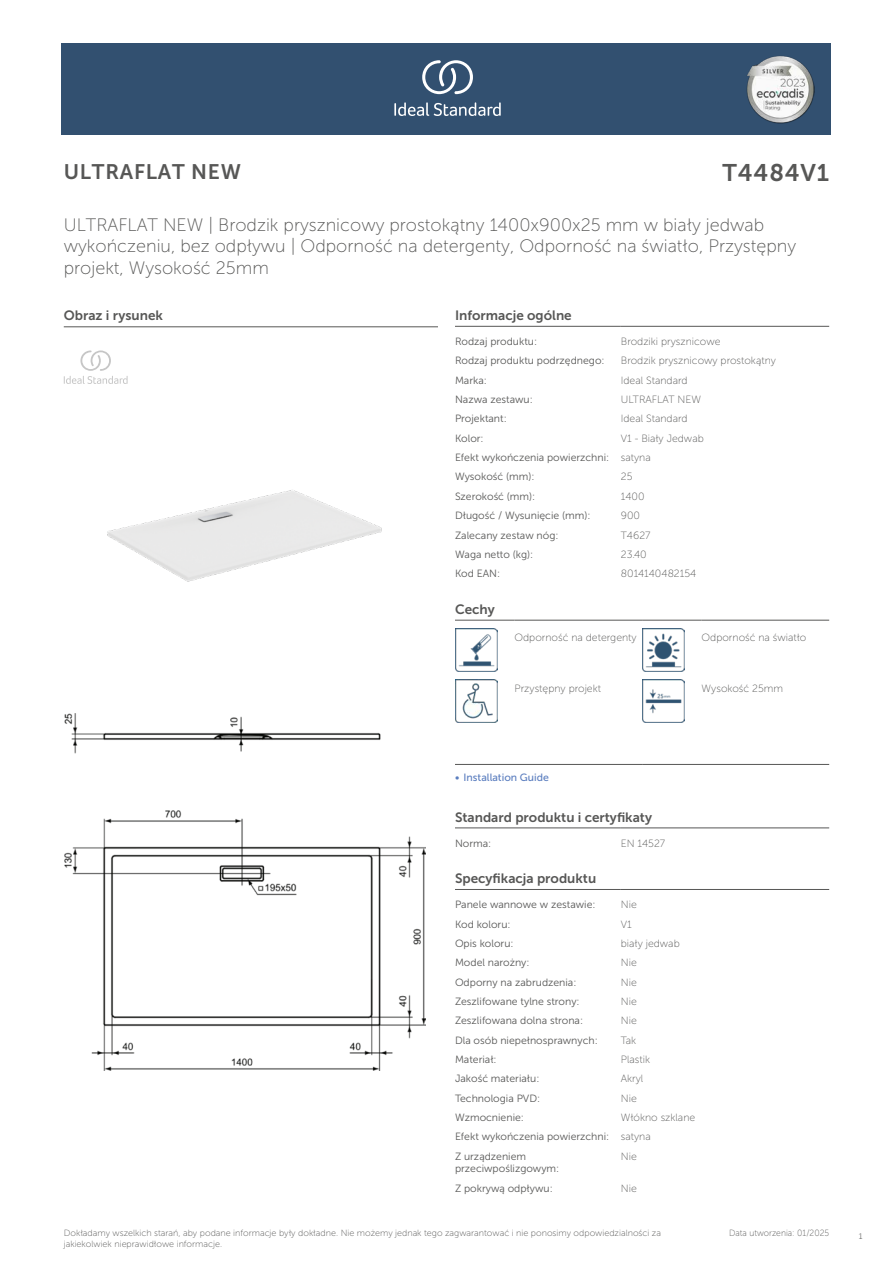
<style>
.page{position:relative;width:893px;height:1263px;background:#fff}
.page>*{position:absolute;margin:0;border:0;box-sizing:border-box;transform-origin:0 0}
.t1{font:24px "Museo Sans 700";letter-spacing:.035em;color:#575756}
.t2{font:21px "Museo Sans 700";letter-spacing:.035em;color:#575756}
.t3{font:18px/21.6px "Museo Sans 100";color:#575756}
.t4{font:13.5px "Museo Sans 700";color:#575756}
.t5{font:10.5px/19.4px "Museo Sans 300";color:#575756}
.t6{font:10.5px "Museo Sans 100";color:#575756}
.t7{font:10.5px "Museo Sans 500";color:#5b7ebf}
.t8{font:9px/10.8px "Museo Sans 100";color:#575756}
.t9{font:9px "Museo Sans 100";color:#575756;scale:.95 1}
.t10{font:300 9px "Calibri";color:#575756;scale:.95 1}
.s1{font-family:"Museo Sans 100"}
</style>
<div class="page">
<div style="left:62px;top:43px;width:769px;height:91px;background:#325070"></div>
<hr style="left:455px;top:326px;width:166px;height:1px;background:#575756">
<hr style="left:621px;top:326px;width:208px;height:1px;background:#575756">
<hr style="left:455px;top:620px;width:59px;height:1px;background:#575756">
<hr style="left:514px;top:620px;width:128px;height:1px;background:#575756">
<hr style="left:642px;top:620px;width:60px;height:1px;background:#575756">
<hr style="left:702px;top:620px;width:127px;height:1px;background:#575756">
<img style="left:455px;top:629px;width:42px;height:42px">
<img style="left:642px;top:629px;width:43px;height:42px">
<img style="left:455px;top:680px;width:42px;height:42px">
<img style="left:642px;top:680px;width:43px;height:42px">
<hr style="left:455px;top:764px;width:187px;height:1px;background:#575756">
<hr style="left:642px;top:764px;width:187px;height:1px;background:#575756">
<hr style="left:455px;top:828px;width:166px;height:1px;background:#575756">
<hr style="left:621px;top:828px;width:208px;height:1px;background:#575756">
<hr style="left:455px;top:889px;width:166px;height:1px;background:#575756">
<hr style="left:621px;top:889px;width:208px;height:1px;background:#575756">
<img style="left:64px;top:714px;width:361px;height:356px">
<hr style="left:64px;top:327px;width:374px;height:1px;background:#575756">
<svg style="left:64px;top:350px;width:64px;height:34px"></svg>
<img style="left:107px;top:490px;width:275px;height:92px">
<svg style="left:394px;top:102px;width:107px;height:14px"></svg>
<svg style="left:422px;top:60px;width:51px;height:34px"></svg>
<img style="left:746px;top:56px;width:68px;height:67px">
<h2 class="t2" style="left:64px;top:160px;width:179px">ULTRAFLAT NEW</h2>
<h1 class="t1" style="left:723px;top:160px;width:108px">T4484V1</h1>
<h3 class="t3" style="left:64px;top:214px;width:734px">ULTRAFLAT NEW | Brodzik prysznicowy prostokątny 1400x900x25 mm w biały jedwab wykończeniu, bez odpływu | Odporność na detergenty, Odporność na światło, Przystępny projekt, Wysokość 25mm</h3>
<p class="t4" style="left:64px;top:308px;width:101px">Obraz i rysunek</p>
<p class="t4" style="left:455px;top:308px;width:118px">Informacje ogólne</p>
<p class="t5" style="left:455px;top:332px;width:84px">Rodzaj produktu:</p>
<p class="t6" style="left:621px;top:336px;width:101px">Brodziki prysznicowe</p>
<p class="t5" style="left:455px;top:351px;width:151px">Rodzaj produktu podrzędnego:</p>
<p class="t6" style="left:621px;top:355px;width:157px">Brodzik prysznicowy prostokątny</p>
<p class="t5" style="left:455px;top:370px;width:33px">Marka:</p>
<p class="t6" style="left:621px;top:374px;width:68px">Ideal Standard</p>
<p class="t5" style="left:455px;top:390px;width:79px">Nazwa zestawu:</p>
<p class="t6" style="left:621px;top:394px;width:82px">ULTRAFLAT NEW</p>
<p class="t5" style="left:455px;top:409px;width:53px">Projektant:</p>
<p class="t6" style="left:621px;top:413px;width:68px">Ideal Standard</p>
<p class="t5" style="left:455px;top:429px;width:30px">Kolor:</p>
<p class="t6" style="left:621px;top:433px;width:84px">V1 - Biały Jedwab</p>
<p class="t5" style="left:455px;top:448px;width:197px">Efekt wykończenia powierzchni: <span class="s1">satyna<br></span>Wysokość (mm):</p>
<p class="t6" style="left:621px;top:471px;width:13px">25</p>
<p class="t5" style="left:455px;top:487px;width:82px">Szerokość (mm):</p>
<p class="t6" style="left:621px;top:491px;width:25px">1400</p>
<p class="t5" style="left:455px;top:506px;width:137px">Długość / Wysunięcie (mm):</p>
<p class="t6" style="left:621px;top:510px;width:21px">900</p>
<p class="t5" style="left:455px;top:525px;width:105px">Zalecany zestaw nóg:</p>
<p class="t6" style="left:621px;top:529px;width:31px">T4627</p>
<p class="t5" style="left:455px;top:545px;width:80px">Waga netto (kg):</p>
<p class="t6" style="left:621px;top:549px;width:27px">23.40</p>
<p class="t5" style="left:455px;top:564px;width:47px">Kod EAN:</p>
<p class="t6" style="left:621px;top:568px;width:77px">8014140482154</p>
<p class="t4" style="left:455px;top:602px;width:41px">Cechy</p>
<p class="t6" style="left:514px;top:632px;width:124px">Odporność na detergenty</p>
<p class="t6" style="left:702px;top:632px;width:106px">Odporność na światło</p>
<p class="t6" style="left:514px;top:683px;width:88px">Przystępny projekt</p>
<p class="t6" style="left:702px;top:683px;width:83px">Wysokość 25mm</p>
<p class="t7" style="left:455px;top:772px;width:95px">• Installation Guide</p>
<p class="t4" style="left:455px;top:809px;width:199px">Standard produktu i certyfikaty</p>
<p class="t5" style="left:455px;top:833px;width:38px">Norma:</p>
<p class="t6" style="left:621px;top:837px;width:46px">EN 14527</p>
<p class="t4" style="left:455px;top:871px;width:143px">Specyfikacja produktu</p>
<p class="t5" style="left:455px;top:895px;width:142px">Panele wannowe w zestawie:</p>
<p class="t6" style="left:621px;top:899px;width:17px">Nie</p>
<p class="t5" style="left:455px;top:914px;width:57px">Kod koloru:</p>
<p class="t6" style="left:621px;top:918px;width:12px">V1</p>
<p class="t5" style="left:455px;top:934px;width:60px">Opis koloru:</p>
<p class="t6" style="left:621px;top:938px;width:60px">biały jedwab</p>
<p class="t5" style="left:455px;top:953px;width:76px">Model narożny:</p>
<p class="t6" style="left:621px;top:957px;width:17px">Nie</p>
<p class="t5" style="left:455px;top:972px;width:123px">Odporny na zabrudzenia:</p>
<p class="t6" style="left:621px;top:976px;width:17px">Nie</p>
<p class="t5" style="left:455px;top:992px;width:126px">Zeszlifowane tylne strony:</p>
<p class="t6" style="left:621px;top:996px;width:17px">Nie</p>
<p class="t5" style="left:455px;top:1011px;width:130px">Zeszlifowana dolna strona:</p>
<p class="t6" style="left:621px;top:1015px;width:17px">Nie</p>
<p class="t5" style="left:455px;top:1030px;width:144px">Dla osób niepełnosprawnych:</p>
<p class="t6" style="left:621px;top:1034px;width:17px">Tak</p>
<p class="t5" style="left:455px;top:1050px;width:43px">Materiał:</p>
<p class="t6" style="left:621px;top:1054px;width:31px">Plastik</p>
<p class="t5" style="left:455px;top:1069px;width:86px">Jakość materiału:</p>
<p class="t6" style="left:621px;top:1073px;width:24px">Akryl</p>
<p class="t5" style="left:455px;top:1088px;width:87px">Technologia PVD:</p>
<p class="t6" style="left:621px;top:1092px;width:17px">Nie</p>
<p class="t5" style="left:455px;top:1108px;width:71px">Wzmocnienie:</p>
<p class="t6" style="left:621px;top:1112px;width:76px">Włókno szklane</p>
<p class="t5" style="left:455px;top:1127px;width:197px">Efekt wykończenia powierzchni: <span class="s1">satyna<br></span>Z urządzeniem</p>
<p class="t5" style="left:455px;top:1159px;width:106px">przeciwpoślizgowym:</p>
<p class="t6" style="left:621px;top:1150px;width:17px">Nie</p>
<p class="t5" style="left:455px;top:1178px;width:99px">Z pokrywą odpływu:</p>
<p class="t6" style="left:621px;top:1182px;width:17px">Nie</p>
<p class="t8" style="left:64px;top:1227px;width:599px">Dokładamy wszelkich starań, aby podane informacje były dokładne. Nie możemy jednak tego zagwarantować i nie ponosimy odpowiedzialności za jakiekolwiek nieprawidłowe informacje.</p>
<p class="t9" style="left:729px;top:1228px;width:107px">Data utworzenia: 01/2025</p>
<p class="t10" style="left:858px;top:1230px;width:6px">1</p>
</div>
